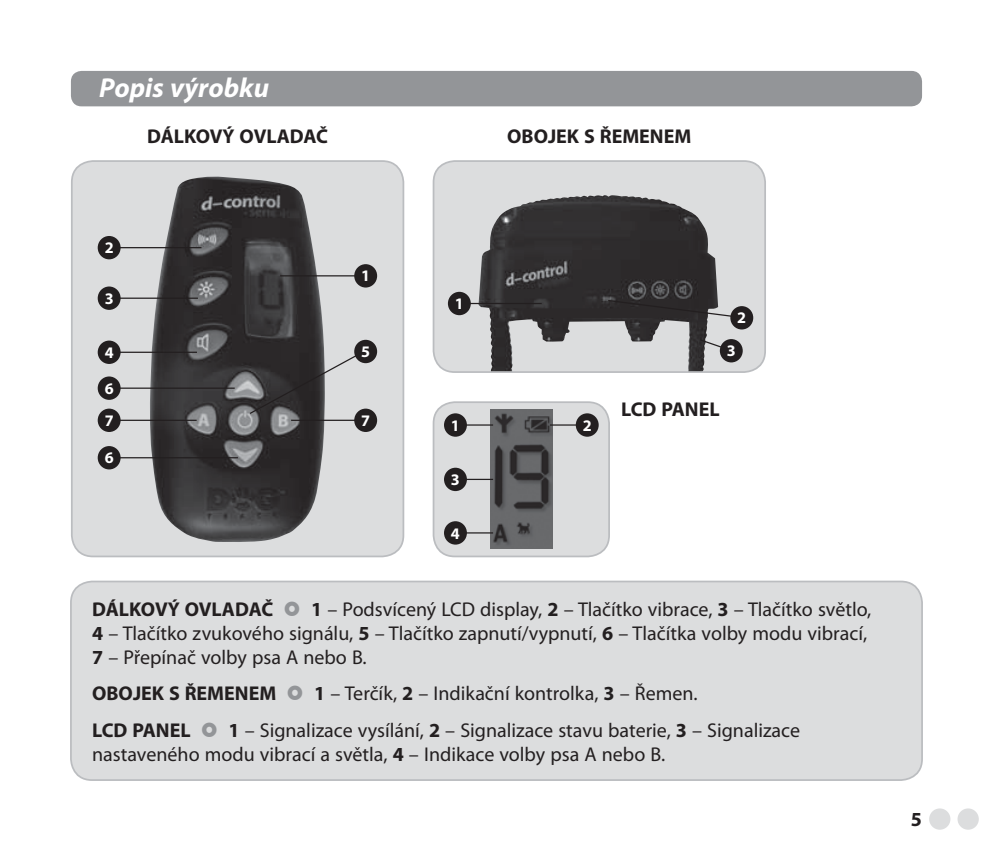
<style>
.page{position:relative;width:993px;height:851px;background:#fff}
.page>*{position:absolute;margin:0;border:0;box-sizing:border-box;transform-origin:0 0}
.t1{font:italic 700 27.5px "Myriad Pro";color:#fff}
.t2{font:20px/24px "Myriad Pro";color:#231f20}
.t3{font:700 20px "Myriad Pro";color:#231f20}
.t4{font:700 16.25px/32px "Myriad Pro";color:#fff}
.s1{font-weight:700}
</style>
<div class="page">
<div style="left:71px;top:71px;width:850px;height:35px;background:#939598;border-radius:11px"></div>
<div style="left:71px;top:581px;width:850px;height:199px;background:#dcddde;border-radius:21px"></div>
<div style="left:70px;top:580px;width:852px;height:200px;border:2px solid #bbbdc0;border-radius:21px"></div>
<div style="left:928px;top:808px;width:22px;height:21px;background:#dcddde;border-radius:50%"></div>
<div style="left:957px;top:808px;width:21px;height:21px;background:#dcddde;border-radius:50%"></div>
<div style="left:72px;top:161px;width:331px;height:395px;background:#dcddde;border-radius:21px"></div>
<img style="left:149px;top:176px;width:176px;height:366px">
<div style="left:71px;top:160px;width:333px;height:397px;border:2px solid #bbbdc0;border-radius:21px"></div>
<hr style="left:111px;top:247px;width:90px;height:1px;background:#231f20">
<hr style="left:280px;top:275px;width:78px;height:1px;background:#231f20">
<hr style="left:291px;top:419px;width:67px;height:2px;background:#231f20">
<svg style="left:248px;top:352px;width:112px;height:63px"></svg>
<hr style="left:111px;top:297px;width:87px;height:2px;background:#231f20">
<hr style="left:111px;top:351px;width:86px;height:2px;background:#231f20">
<hr style="left:111px;top:387px;width:124px;height:2px;background:#231f20">
<hr style="left:111px;top:419px;width:85px;height:2px;background:#231f20">
<hr style="left:111px;top:457px;width:127px;height:1px;background:#231f20">
<div style="left:98px;top:236px;width:23px;height:23px;background:#231f20;border-radius:50%"></div>
<div style="left:354px;top:264px;width:23px;height:23px;background:#231f20;border-radius:50%"></div>
<div style="left:354px;top:408px;width:23px;height:24px;background:#231f20;border-radius:50%"></div>
<div style="left:354px;top:340px;width:23px;height:23px;background:#231f20;border-radius:50%"></div>
<div style="left:98px;top:286px;width:23px;height:24px;background:#231f20;border-radius:50%"></div>
<div style="left:98px;top:340px;width:23px;height:24px;background:#231f20;border-radius:50%"></div>
<div style="left:98px;top:376px;width:23px;height:24px;background:#231f20;border-radius:50%"></div>
<div style="left:98px;top:408px;width:23px;height:24px;background:#231f20;border-radius:50%"></div>
<div style="left:98px;top:446px;width:23px;height:23px;background:#231f20;border-radius:50%"></div>
<div style="left:433px;top:402px;width:176px;height:154px;background:#dcddde;border-radius:21px"></div>
<img style="left:490px;top:409px;width:62px;height:140px">
<div style="left:432px;top:401px;width:177px;height:156px;border:2px solid #bbbdc0;border-radius:21px"></div>
<hr style="left:457px;top:424px;width:36px;height:1px;background:#231f20">
<svg style="left:549px;top:424px;width:26px;height:1px"></svg>
<hr style="left:457px;top:478px;width:36px;height:2px;background:#231f20">
<hr style="left:457px;top:532px;width:36px;height:1px;background:#231f20">
<div style="left:444px;top:413px;width:23px;height:23px;background:#231f20;border-radius:50%"></div>
<div style="left:575px;top:413px;width:23px;height:23px;background:#231f20;border-radius:50%"></div>
<div style="left:444px;top:467px;width:23px;height:24px;background:#231f20;border-radius:50%"></div>
<div style="left:444px;top:521px;width:23px;height:23px;background:#231f20;border-radius:50%"></div>
<div style="left:433px;top:161px;width:331px;height:211px;background:#dcddde;border-radius:21px"></div>
<img style="left:478px;top:204px;width:239px;height:166px">
<div style="left:432px;top:160px;width:333px;height:213px;border:2px solid #bbbdc0;border-radius:21px"></div>
<svg style="left:698px;top:338px;width:22px;height:11px"></svg>
<div style="left:719px;top:339px;width:23px;height:23px;background:#231f20;border-radius:50%"></div>
<hr style="left:461px;top:303px;width:80px;height:1px;background:#231f20">
<div style="left:448px;top:292px;width:22px;height:23px;background:#231f20;border-radius:50%"></div>
<svg style="left:606px;top:299px;width:124px;height:19px;background:#423f40"></svg>
<div style="left:730px;top:306px;width:23px;height:23px;background:#231f20;border-radius:50%"></div>
<h1 class="t1" style="left:99px;top:78px;width:171px">Popis výrobku</h1>
<p class="t3" style="left:147px;top:128px;width:182px">DÁLKOVÝ OVLADAČ</p>
<p class="t4" style="left:105px;top:233px;width:10px">2</p>
<p class="t4" style="left:105px;top:284px;width:10px">3</p>
<p class="t4" style="left:105px;top:338px;width:10px">4</p>
<p class="t4" style="left:105px;top:374px;width:10px">6<br>7</p>
<p class="t4" style="left:105px;top:443px;width:10px">6</p>
<p class="t4" style="left:361px;top:261px;width:10px">1</p>
<p class="t4" style="left:361px;top:337px;width:10px">5</p>
<p class="t4" style="left:361px;top:406px;width:10px">7</p>
<p class="t3" style="left:507px;top:128px;width:185px">OBOJEK S ŘEMENEM</p>
<p class="t4" style="left:454px;top:289px;width:10px">1</p>
<p class="t4" style="left:451px;top:410px;width:10px">1</p>
<p class="t4" style="left:582px;top:410px;width:10px">2</p>
<p class="t4" style="left:451px;top:465px;width:10px">3</p>
<p class="t4" style="left:451px;top:518px;width:10px">4</p>
<p class="t4" style="left:737px;top:303px;width:10px">2</p>
<p class="t4" style="left:726px;top:336px;width:10px">3</p>
<p class="t3" style="left:621px;top:402px;width:100px">LCD PANEL</p>
<p class="t3" style="left:92px;top:601px;width:182px">DÁLKOVÝ OVLADAČ</p>
<p class="t2" style="left:92px;top:598px;width:780px;text-indent:219px"><span class="s1">1</span> – Podsvícený LCD display, <span class="s1">2</span> – Tlačítko vibrace, <span class="s1">3</span> – Tlačítko světlo,<br><span class="s1">4</span> – Tlačítko zvukového signálu, <span class="s1">5</span> – Tlačítko zapnutí/vypnutí, <span class="s1">6</span> – Tlačítka volby modu vibrací,<br><span class="s1">7</span> – Přepínač volby psa A nebo B.</p>
<p class="t3" style="left:92px;top:685px;width:185px">OBOJEK S ŘEMENEM</p>
<p class="t2" style="left:314px;top:683px;width:385px"><span class="s1">1</span> – Terčík, <span class="s1">2</span> – Indikační kontrolka, <span class="s1">3</span> – Řemen.</p>
<p class="t3" style="left:92px;top:722px;width:100px">LCD PANEL</p>
<p class="t2" style="left:92px;top:719px;width:709px;text-indent:136px"><span class="s1">1</span> – Signalizace vysílání, <span class="s1">2</span> – Signalizace stavu baterie, <span class="s1">3</span> – Signalizace nastaveného modu vibrací a světla, <span class="s1">4</span> – Indikace volby psa A nebo B.</p>
<p class="t3" style="left:910px;top:811px;width:13px">5</p>
</div>
